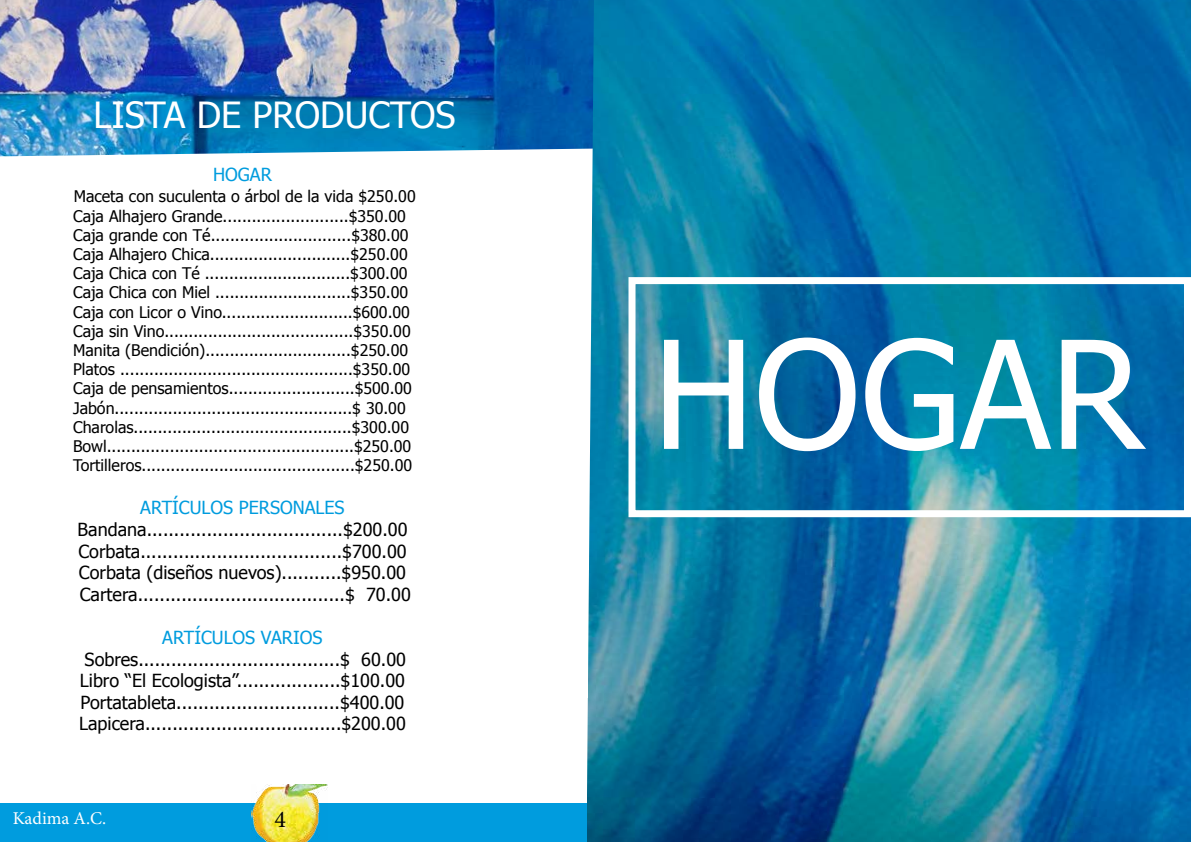
<style>
.page{position:relative;width:1191px;height:842px;background:#fff}
.page>*{position:absolute;margin:0;border:0;box-sizing:border-box;transform-origin:0 0}
.t1{font:150px "Tahoma";color:#fff}
.t2{font:36px "Tahoma";color:#fff}
.t3{font:24px "Minion Pro";color:#000}
.t4{font:18px/21.6px "Tahoma";color:#000}
.t5{font:18px "Tahoma";color:#009cde}
.t6{font:18px "Minion Pro";color:#fff}
.t7{font:16px/19.2px "Tahoma";color:#000}
</style>
<div class="page">
<div style="left:0;top:804px;width:1191px;height:38px;background:#009cde"></div>
<img style="left:251px;top:784px;width:76px;height:58px">
<img style="left:0;top:0;width:586px;height:156px">
<img style="left:586px;top:0;width:605px;height:842px">
<div style="left:628px;top:277px;width:563px;height:240px;border:7px solid #fff"></div>
<h2 class="t2" style="left:93px;top:90px;width:364px">LISTA DE PRODUCTOS</h2>
<p class="t5" style="left:213px;top:162px;width:60px">HOGAR</p>
<p class="t7" style="left:73px;top:186px;width:344px">Maceta con suculenta o árbol de la vida $250.00<br>Caja Alhajero Grande..........................$350.00<br>Caja grande con Té.............................$380.00<br>Caja Alhajero Chica.............................$250.00<br>Caja Chica con Té ..............................$300.00<br>Caja Chica con Miel ............................$350.00<br>Caja con Licor o Vino...........................$600.00<br>Caja sin Vino.......................................$350.00<br>Manita (Bendición)..............................$250.00<br>Platos ................................................$350.00<br>Caja de pensamientos..........................$500.00<br>Jabón.................................................$ 30.00<br>Charolas.............................................$300.00<br>Bowl...................................................$250.00<br>Tortilleros............................................$250.00</p>
<p class="t5" style="left:140px;top:496px;width:206px">ARTÍCULOS PERSONALES</p>
<p class="t4" style="left:78px;top:518px;width:335px">Bandana....................................$200.00<br>Corbata.....................................$700.00<br>Corbata (diseños nuevos)...........$950.00<br>Cartera......................................$ 70.00</p>
<p class="t5" style="left:162px;top:625px;width:162px">ARTÍCULOS VARIOS</p>
<p class="t4" style="left:79px;top:647px;width:328px;text-align:center">Sobres.....................................$ 60.00<br>Libro “El Ecologista”...................$100.00<br>Portatableta..............................$400.00<br>Lapicera....................................$200.00</p>
<p class="t6" style="left:13px;top:806px;width:95px">Kadima A.C.</p>
<h3 class="t3" style="left:274px;top:803px;width:13px">4</h3>
<h1 class="t1" style="left:653px;top:294px;width:492px">HOGAR</h1>
</div>
